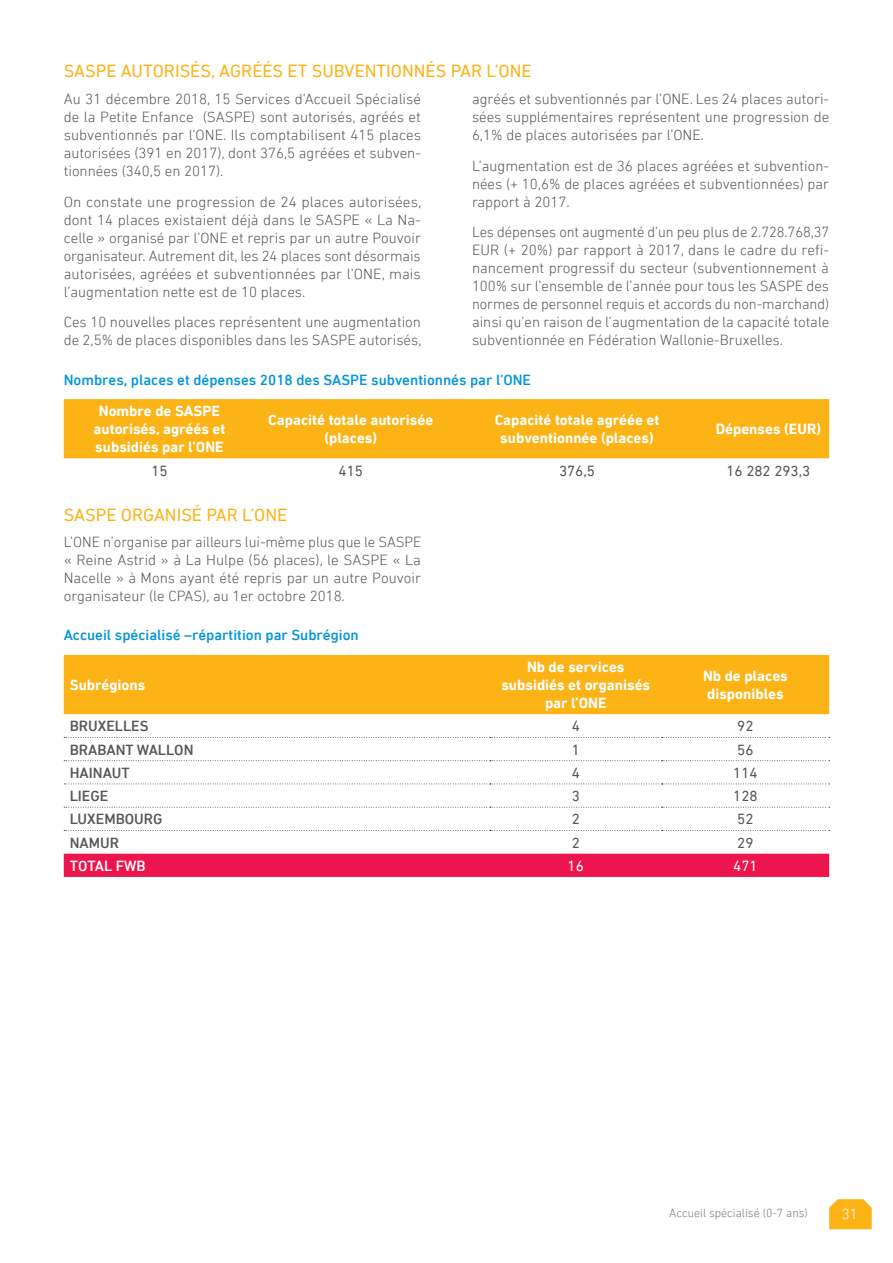
<style>
.page{position:relative;width:893px;height:1263px;background:#fff}
.page>*{position:absolute;margin:0;border:0;box-sizing:border-box;transform-origin:0 0}
.Titre_1{font:18px "DIN Next LT Pro";color:#fbb316}
.Texte_courant{font:300 15px/18px "DIN Next LT Pro";color:#57585a;text-align:justify}
.Texte_courant-2{font:700 15px/18px "DIN Next LT Pro";color:#fff;text-align:center}
.Titre_tableau{font:500 15px "DIN Next LT Pro";color:#0696d7}
.Texte_courant-3{font:500 15px "DIN Next LT Pro";color:#57585a}
.Texte_courant-4{font:15px "DIN Next LT Pro";color:#57585a}
.Texte_courant-5{font:500 15px "DIN Next LT Pro";color:#fff}
.Texte_courant-6{font:15px "DIN Next LT Pro";color:#fff}
.t1{font:300 15px "DIN Next LT Pro";color:#fff}
.t2{font:300 12px "DIN Next LT Pro";color:#76787b}
</style>
<div class="page">
<svg style="left:829px;top:1199px;width:43px;height:30px"></svg>
<div style="left:64px;top:399px;width:765px;height:59px;background:#fbb316"></div>
<div style="left:64px;top:655px;width:765px;height:59px;background:#fbb316"></div>
<div style="left:64px;top:854px;width:765px;height:23px;background:#ed154e"></div>
<svg style="left:64px;top:737px;width:766px;height:1px"></svg>
<svg style="left:64px;top:760px;width:766px;height:1px"></svg>
<svg style="left:64px;top:783px;width:766px;height:1px"></svg>
<svg style="left:64px;top:807px;width:766px;height:1px"></svg>
<svg style="left:64px;top:830px;width:766px;height:1px"></svg>
<p class="Titre_1" style="left:64px;top:61px;width:469px">SASPE AUTORISÉS, AGRÉÉS ET SUBVENTIONNÉS PAR L’ONE</p>
<p class="Texte_courant" style="left:64px;top:90px;width:359px">Au 31 décembre 2018, 15 Services d’Accueil Spécialisé de la Petite Enfance (SASPE) sont autorisés, agréés et subventionnés par l’ONE. Ils comptabilisent 415 places autorisées (391 en 2017), dont 376,5 agréées et subven&shy;tionnées (340,5 en 2017).</p>
<p class="Texte_courant" style="left:64px;top:192px;width:359px">On constate une progression de 24 places autorisées, dont 14 places existaient déjà dans le SASPE « La Na&shy;celle » organisé par l’ONE et repris par un autre Pouvoir organisateur. Autrement dit, les 24 places sont désormais autorisées, agréées et subventionnées par l’ONE, mais l’augmentation nette est de 10 places.</p>
<p class="Texte_courant" style="left:64px;top:313px;width:359px">Ces 10 nouvelles places représentent une augmentation de 2,5% de places disponibles dans les SASPE autorisés,</p>
<p class="Texte_courant" style="left:472px;top:90px;width:359px">agréés et subventionnés par l’ONE. Les 24 places autori&shy;sées supplémentaires représentent une progression de 6,1% de places autorisées par l’ONE.</p>
<p class="Texte_courant" style="left:472px;top:156px;width:359px">L’augmentation est de 36 places agréées et subvention&shy;nées (+ 10,6% de places agréées et subventionnées) par rapport à 2017.</p>
<p class="Texte_courant" style="left:472px;top:223px;width:359px">Les dépenses ont augmenté d’un peu plus de 2.728.768,37<br>EUR (+ 20%) par rapport à 2017, dans le cadre du refi&shy;nancement progressif du secteur (subventionnement à 100% sur l’ensemble de l’année pour tous les SASPE des normes de personnel requis et accords du non-marchand) ainsi qu’en raison de l’augmentation de la capacité totale subventionnée en Fédération Wallonie-Bruxelles.</p>
<p class="Titre_tableau" style="left:64px;top:371px;width:469px">Nombres, places et dépenses 2018 des SASPE subventionnés par l’ONE</p>
<p class="Texte_courant-2" style="left:94px;top:402px;width:133px">Nombre de SASPE autorisés, agréés et subsidiés par l’ONE</p>
<p class="Texte_courant-2" style="left:268px;top:411px;width:166px">Capacité totale autorisée (places)</p>
<p class="Texte_courant-2" style="left:495px;top:411px;width:166px">Capacité totale agréée et subventionnée (places)</p>
<p class="Texte_courant-2" style="left:716px;top:420px;width:107px">Dépenses (EUR)</p>
<p class="Texte_courant-4" style="left:151px;top:462px;width:18px">15</p>
<p class="Texte_courant-4" style="left:339px;top:462px;width:26px">415</p>
<p class="Texte_courant-4" style="left:559px;top:462px;width:37px">376,5</p>
<p class="Texte_courant-4" style="left:726px;top:462px;width:85px">16 282 293,3</p>
<p class="Titre_1" style="left:64px;top:504px;width:225px">SASPE ORGANISÉ PAR L’ONE</p>
<p class="Texte_courant" style="left:64px;top:533px;width:359px">L’ONE n’organise par ailleurs lui-même plus que le SASPE « Reine Astrid » à La Hulpe (56 places), le SASPE « La Nacelle » à Mons ayant été repris par un autre Pouvoir organisateur (le CPAS), au 1er octobre 2018.</p>
<p class="Titre_tableau" style="left:64px;top:627px;width:296px">Accueil spécialisé –répartition par Subrégion</p>
<p class="Texte_courant-2" style="left:70px;top:676px;width:77px">Subrégions</p>
<p class="Texte_courant-2" style="left:501px;top:658px;width:150px">Nb de services subsidiés et organisés par l’ONE</p>
<p class="Texte_courant-2" style="left:703px;top:667px;width:86px;text-align:left">Nb de places disponibles</p>
<p class="Texte_courant-3" style="left:70px;top:718px;width:80px">BRUXELLES</p>
<p class="Texte_courant-4" style="left:572px;top:718px;width:10px">4</p>
<p class="Texte_courant-4" style="left:737px;top:718px;width:18px">92</p>
<p class="Texte_courant-3" style="left:70px;top:741px;width:125px">BRABANT WALLON</p>
<p class="Texte_courant-4" style="left:572px;top:741px;width:10px">1</p>
<p class="Texte_courant-4" style="left:737px;top:741px;width:18px">56</p>
<p class="Texte_courant-3" style="left:70px;top:764px;width:61px">HAINAUT</p>
<p class="Texte_courant-4" style="left:572px;top:764px;width:10px">4</p>
<p class="Texte_courant-4" style="left:733px;top:764px;width:26px">114</p>
<p class="Texte_courant-3" style="left:70px;top:787px;width:40px">LIEGE</p>
<p class="Texte_courant-4" style="left:572px;top:787px;width:10px">3</p>
<p class="Texte_courant-4" style="left:733px;top:787px;width:26px">128</p>
<p class="Texte_courant-3" style="left:70px;top:811px;width:94px">LUXEMBOURG</p>
<p class="Texte_courant-4" style="left:572px;top:811px;width:10px">2</p>
<p class="Texte_courant-4" style="left:737px;top:811px;width:18px">52</p>
<p class="Texte_courant-3" style="left:70px;top:834px;width:51px">NAMUR</p>
<p class="Texte_courant-4" style="left:572px;top:834px;width:10px">2</p>
<p class="Texte_courant-4" style="left:737px;top:834px;width:18px">29</p>
<p class="Texte_courant-5" style="left:70px;top:857px;width:77px">TOTAL FWB</p>
<p class="Texte_courant-6" style="left:568px;top:857px;width:18px">16</p>
<p class="Texte_courant-6" style="left:733px;top:857px;width:26px">471</p>
<p class="t2" style="left:669px;top:1206px;width:140px">Accueil spécialisé (0-7 ans)</p>
<p class="t1" style="left:842px;top:1205px;width:17px">31</p>
</div>
